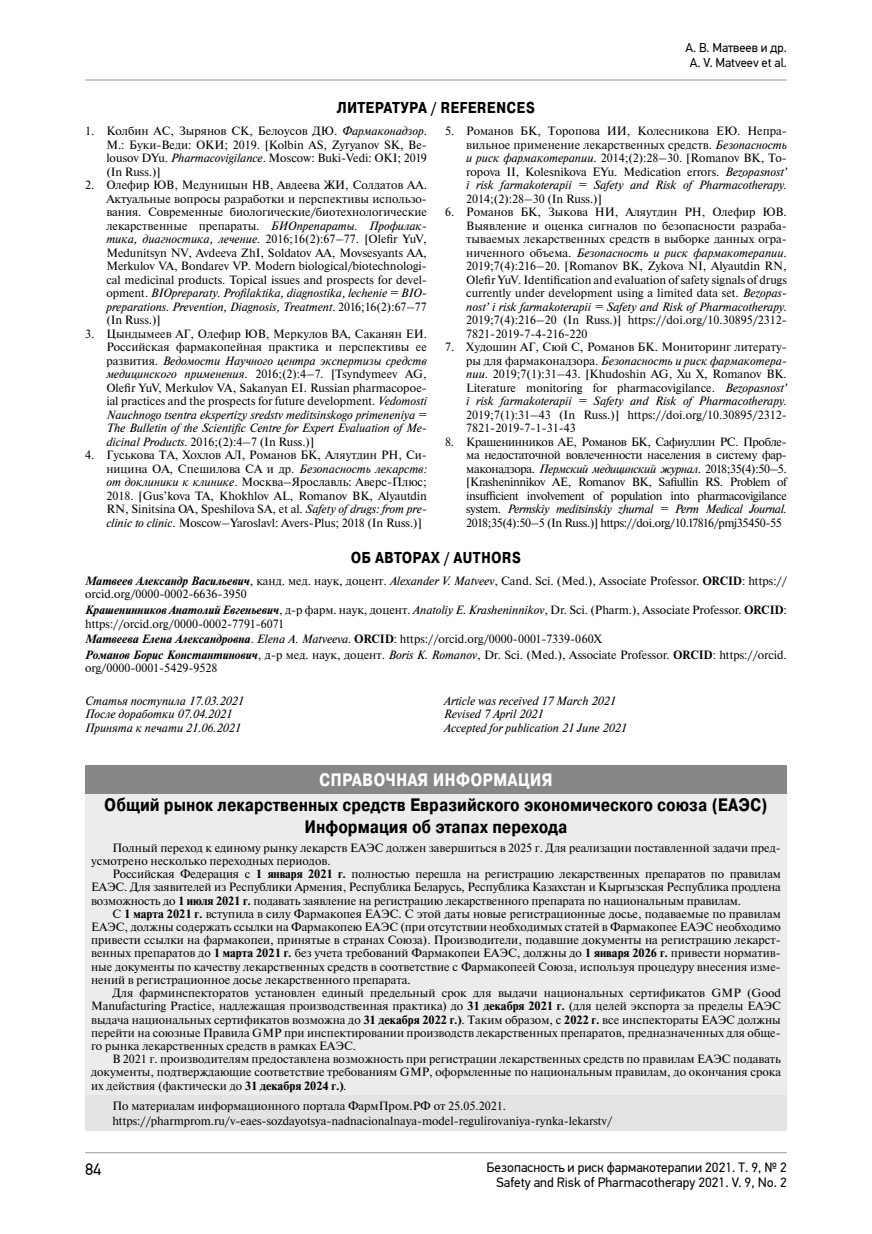
<style>
.page{position:relative;width:872px;height:1234px;background:#fff}
.page>*{position:absolute;margin:0;border:0;box-sizing:border-box;transform-origin:0 0}
.t1{font:700 18px/21.6px "Pragmatica Cond";color:#000;text-align:center}
.t2{font:700 18px "Pragmatica Cond";color:#fff}
.t3{font:16.5px "PF Din Text Pro";color:#000}
.t4{font:700 15.75px "Pragmatica Cond";letter-spacing:.01em;color:#000}
.t5{font:13.5px/15px "PF Din Text Pro";color:#000;text-align:right}
.t6{font:12.75px/15px "PF Din Text Pro";color:#000;text-align:center}
.t7{font:12px/13.5px "Newton";color:#000;text-align:justify}
.t8{font:italic 12px/13.5px "Newton";color:#000}
.s1{font-style:italic}
.s2{font-weight:700;font-style:italic}
.s3{font-weight:700}
</style>
<div class="page">
<hr style="left:85px;top:79px;width:702px;height:1px;background:#9c9c9d">
<hr style="left:85px;top:1151px;width:702px;height:1px;background:#9c9c9d">
<div style="left:85px;top:764px;width:702px;height:30px;background:#868786"></div>
<div style="left:85px;top:794px;width:702px;height:43px;background:#ececec"></div>
<div style="left:85px;top:837px;width:702px;height:258px;background:#ececec"></div>
<div style="left:85px;top:1095px;width:702px;height:35px;background:#e3e3e3"></div>
<p class="t6" style="left:685px;top:40px;width:103px">А. В. Матвеев и др.<br>A. V. Matveev et al.</p>
<h3 class="t4" style="left:337px;top:98px;width:200px">ЛИТЕРАТУРА / REFERENCES</h3>
<p class="t7" style="left:106px;top:124px;width:322px;text-indent:-21px">1. Колбин АС, Зырянов СК, Белоусов ДЮ. <span class="s1">Фармаконадзор</span>.<br>М.: Буки-Веди: ОКИ; 2019. [Kolbin AS, Zyryanov SK, Be&shy;lousov DYu. <span class="s1">Pharmacovigilance</span>. Moscow: Buki-Vedi: OKI; 2019 (In Russ.)]</p>
<p class="t7" style="left:106px;top:178px;width:322px;text-indent:-21px">2. Олефир ЮВ, Медуницын НВ, Авдеева ЖИ, Солдатов АА.<br>Актуальные вопросы разработки и перспективы использо&shy;вания. Современные биологические/биотехнологические лекарственные препараты. <span class="s1">БИОпрепараты. Профилак&shy;тика, диагностика, лечение.</span> 2016;16(2):67–77. [Olefir YuV, Medunitsyn NV, Avdeeva ZhI, Soldatov AA, Movsesyants AA, Merkulov VA, Bondarev VP. Modern biological/biotechnologi&shy;cal medicinal products. Topical issues and prospects for devel&shy;opment. <span class="s1">BIOpreparaty. Profilaktika, diagnostika, lechenie = BIO&shy;preparations. Prevention, Diagnosis, Treatment</span>. 2016;16(2):67–77 (In Russ.)]</p>
<p class="t7" style="left:106px;top:326px;width:322px;text-indent:-21px">3. Цындымеев АГ, Олефир ЮВ, Меркулов ВА, Саканян ЕИ.<br>Российская фармакопейная практика и перспективы ее развития. <span class="s1">Ведомости Научного центра экспертизы средств медицинского применения</span>. 2016;(2):4–7. [Tsyndymeev AG, Olefir YuV, Merkulov VA, Sakanyan EI. Russian pharmacopoe&shy;ial practices and the prospects for future development. <span class="s1">Vedomosti Nauchnogo tsentra ekspertizy sredstv meditsinskogo primeneniya</span> = <span class="s1">Тhе Bulletin of the Scientific Centre for Expert Evaluation of Me&shy;dicinal Products.</span> 2016;(2):4–7 (In Russ.)]</p>
<p class="t7" style="left:106px;top:448px;width:322px;text-indent:-21px">4. Гуськова ТА, Хохлов АЛ, Романов БК, Аляутдин РН, Си&shy;ницина ОА, Спешилова СА и др. <span class="s1">Безопасность лекарств: от доклиники к клинике</span>. Москва–Ярославль: Аверс-Плюс; 2018. [Gus’kova TA, Khokhlov AL, Romanov BK, Alyautdin RN, Sinitsina OA, Speshilova SA, et al. <span class="s1">Safety of drugs: from pre&shy;clinic to clinic</span>. Moscow–Yaroslavl: Avers-Plus; 2018 (In Russ.)]</p>
<p class="t7" style="left:466px;top:124px;width:322px;text-indent:-21px">5. Романов БК, Торопова ИИ, Колесникова ЕЮ. Непра&shy;вильное применение лекарственных средств. <span class="s1">Безопасность и риск фармакотерапии</span>. 2014;(2):28–30. [Romanov BK, To&shy;ropova II, Kolesnikova EYu. Medication errors. <span class="s1">Bezopasnost’ i risk farmakoterapii = Safety and Risk of Pharmacotherapy.</span></p>
<p class="t7" style="left:466px;top:191px;width:137px">2014;(2):28–30 (In Russ.)]</p>
<p class="t7" style="left:466px;top:205px;width:322px;text-indent:-21px">6. Романов БК, Зыкова НИ, Аляутдин РН, Олефир ЮВ.<br>Выявление и оценка сигналов по безопасности разраба&shy;тываемых лекарственных средств в выборке данных огра&shy;ниченного объема. <span class="s1">Безопасность и риск фармакотерапии</span>.<br>2019;7(4):216–20. [Romanov BK, Zykova NI, Alyautdin RN, Olefir YuV. Identification and evaluation of safety signals of drugs currently under development using a limited data set. <span class="s1">Bezopas&shy;nost’ i risk farmakoterapii = Safety and Risk of Pharmacotherapy.</span></p>
<p class="t7" style="left:466px;top:313px;width:322px">2019;7(4):216–20 (In Russ.)] https://doi.org/10.30895/2312-<br>7821-2019-7-4-216-220</p>
<p class="t7" style="left:466px;top:340px;width:322px;text-indent:-21px">7. Худошин АГ, Сюй С, Романов БК. Мониторинг литерату&shy;ры для фармаконадзора. <span class="s1">Безопасность и риск фармакотера&shy;пии</span>. 2019;7(1):31–43. [Khudoshin AG, Xu X, Romanov BK.<br>Literature monitoring for pharmacovigilance. <span class="s1">Bezopasnost’ i risk farmakoterapii = Safety and Risk of Pharmacotherapy.</span></p>
<p class="t7" style="left:466px;top:407px;width:322px">2019;7(1):31–43 (In Russ.)] https://doi.org/10.30895/2312-<br>7821-2019-7-1-31-43</p>
<p class="t7" style="left:466px;top:434px;width:322px;text-indent:-21px">8. Крашенинников АЕ, Романов БК, Сафиуллин РС. Пробле&shy;ма недостаточной вовлеченности населения в систему фар&shy;маконадзора. <span class="s1">Пермский медицинский журнал</span>. 2018;35(4):50–5. [Krasheninnikov AE, Romanov BK, Safiullin RS. Problem of insufficient involvement of population into pharmacovigilance system. <span class="s1">Permskiy meditsinskiy zhurnal = Perm Medical Journal.<br></span>2018;35(4):50–5 (In Russ.)] https://doi.org/10.17816/pmj35450-55</p>
<h3 class="t4" style="left:351px;top:547px;width:172px">ОБ АВТОРАХ / AUTHORS</h3>
<p class="t7" style="left:85px;top:573px;width:703px"><span class="s2">Матвеев Александр Васильевич</span>, канд. мед. наук, доцент. <span class="s1">Alexander V. Matveev</span>, Cand. Sci. (Med.), Associate Professor. <span class="s3">ORCID</span>: https:// orcid.org/0000-0002-6636-3950</p>
<p class="t7" style="left:85px;top:602px;width:703px"><span class="s2">Крашенинников Анатолий Евгеньевич</span>, д-р фарм. наук, доцент. <span class="s1">Anatoliy E. Krasheninnikov</span>, Dr. Sci. (Pharm.), Associate Professor. <span class="s3">ORCID</span>: https://orcid.org/0000-0002-7791-6071</p>
<p class="t7" style="left:85px;top:630px;width:703px;line-height:15.6px"><span class="s2">Матвеева Елена Александровна</span>. <span class="s1">Elena A. Matveeva.</span> <span class="s3">ORCID</span>: https://orcid.org/0000-0001-7339-060X<br><span class="s2">Романов Борис Константинович</span>, д-р мед. наук, доцент. <span class="s1">Boris K. Romanov</span>, Dr. Sci. (Med.), Associate Professor. <span class="s3">ORCID</span>: https://orcid.</p>
<p class="t7" style="left:85px;top:661px;width:134px">org/0000-0001-5429-9528</p>
<p class="t8" style="left:85px;top:693px;width:160px">Статья поступила 17.03.2021<br>После доработки 07.04.2021<br>Принята к печати 21.06.2021</p>
<p class="t8" style="left:444px;top:693px;width:184px">Article was received 17 March 2021<br>Revised 7 April 2021<br>Accepted for publication 21 June 2021</p>
<h1 class="t2" style="left:319px;top:768px;width:235px">СПРАВОЧНАЯ ИНФОРМАЦИЯ</h1>
<h1 class="t1" style="left:104px;top:795px;width:665px">Общий рынок лекарственных средств Евразийского экономического союза (ЕАЭС)<br>Информация об этапах перехода</h1>
<p class="t7" style="left:91px;top:840px;width:691px;text-indent:21px">Полный переход к единому рынку лекарств ЕАЭС должен завершиться в 2025 г. Для реализации поставленной задачи пред&shy;усмотрено несколько переходных периодов.</p>
<p class="t7" style="left:91px;top:866px;width:691px;text-indent:21px">Российская Федерация с <span class="s3">1 января 2021 г.</span> полностью перешла на регистрацию лекарственных препаратов по правилам ЕАЭС. Для заявителей из Республики Армения, Республика Беларусь, Республика Казахстан и Кыргызская Республика продлена возможность до <span class="s3">1 июля 2021 г.</span> подавать заявление на регистрацию лекарственного препарата по национальным правилам.</p>
<p class="t7" style="left:91px;top:906px;width:691px;text-indent:21px">С <span class="s3">1 марта 2021 г.</span> вступила в силу Фармакопея ЕАЭС. С этой даты новые регистрационные досье, подаваемые по правилам ЕАЭС, должны содержать ссылки на Фармакопею ЕАЭС (при отсутствии необходимых статей в Фармакопее ЕАЭС необходимо привести ссылки на фармакопеи, принятые в странах Союза). Производители, подавшие документы на регистрацию лекарст&shy;венных препаратов до <span class="s3">1 марта 2021 г.</span> без учета требований Фармакопеи ЕАЭС, должны до <span class="s3">1 января 2026 г.</span> привести норматив&shy;ные документы по качеству лекарственных средств в соответствие с Фармакопеей Союза, используя процедуру внесения изме&shy;нений в регистрационное досье лекарственного препарата.</p>
<p class="t7" style="left:91px;top:985px;width:691px;text-indent:21px">Для фарминспекторатов установлен единый предельный срок для выдачи национальных сертификатов GMP (Good Manufacturing Practice, надлежащая производственная практика) до <span class="s3">31 декабря 2021 г.</span> (для целей экспорта за пределы ЕАЭС выдача национальных сертификатов возможна до <span class="s3">31 декабря 2022 г.)</span>. Таким образом, с <span class="s3">2022 г.</span> все инспектораты ЕАЭС должны перейти на союзные Правила GMP при инспектировании производств лекарственных препаратов, предназначенных для обще&shy;го рынка лекарственных средств в рамках ЕАЭС.</p>
<p class="t7" style="left:91px;top:1051px;width:691px;text-indent:21px">В 2021 г. производителям предоставлена возможность при регистрации лекарственных средств по правилам ЕАЭС подавать документы, подтверждающие соответствие требованиям GMP, оформленные по национальным правилам, до окончания срока их действия (фактически до <span class="s3">31 декабря 2024 г.)</span>.</p>
<p class="t7" style="left:112px;top:1098px;width:501px;line-height:14.4px">По материалам информационного портала ФармПром.РФ от 25.05.2021. https://pharmprom.ru/v-eaes-sozdayotsya-nadnacionalnaya-model-regulirovaniya-rynka-lekarstv/</p>
<h2 class="t3" style="left:85px;top:1159px;width:18px">84</h2>
<p class="t5" style="left:486px;top:1159px;width:302px">Безопасность и риск фармакотерапии 2021. Т. 9, № 2<br>Safety and Risk of Pharmacotherapy 2021. V. 9, No. 2</p>
</div>
